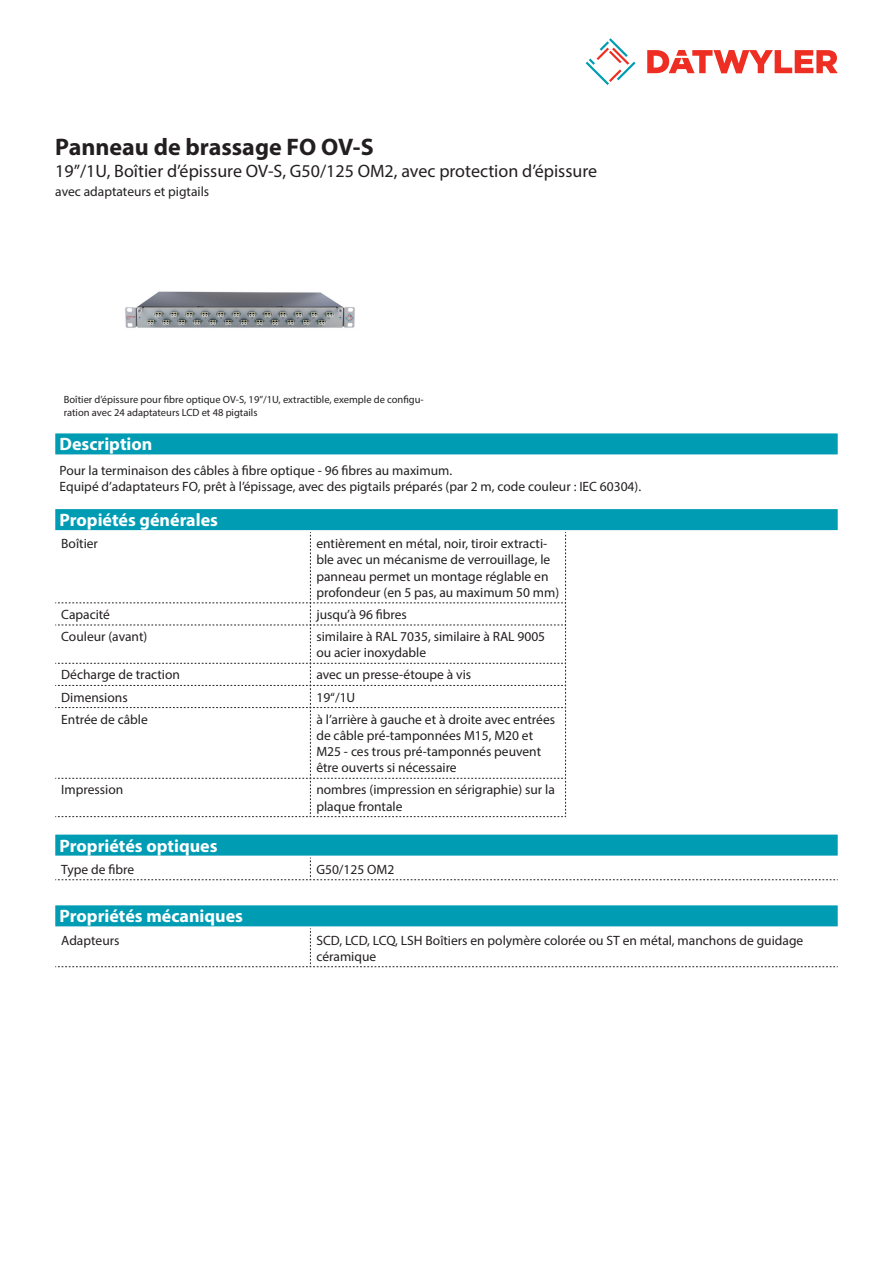
<style>
.page{position:relative;width:893px;height:1263px;background:#fff}
.page>*{position:absolute;margin:0;border:0;box-sizing:border-box;transform-origin:0 0}
.Product_Head{font:700 24px "Myriad Pro";color:#231f20}
.Standard_Head_Proper{font:700 18px "Myriad Pro";color:#fff}
.SubHead{font:18px "Myriad Pro";color:#231f20}
.myriad_light_propert{font:13.5px/16.2px "Myriad Pro";color:#231f20}
.Standard_text{font:13.5px/16.2px "Myriad Pro";color:#231f20}
.imagetext{font:10.5px/12.6px "Myriad Pro";color:#231f20}
</style>
<div class="page">
<svg style="left:586px;top:38px;width:49px;height:47px"></svg>
<svg style="left:647px;top:50px;width:191px;height:23px"></svg>
<div style="left:55px;top:905px;width:783px;height:21px;background:#009cb3"></div>
<svg style="left:55px;top:928px;width:783px;height:39px"></svg>
<img style="left:125px;top:291px;width:230px;height:37px">
<div style="left:55px;top:433px;width:783px;height:21px;background:#009cb3"></div>
<div style="left:55px;top:509px;width:783px;height:21px;background:#009cb3"></div>
<svg style="left:55px;top:532px;width:511px;height:285px"></svg>
<div style="left:55px;top:835px;width:783px;height:21px;background:#009cb3"></div>
<svg style="left:55px;top:858px;width:783px;height:22px"></svg>
<p class="Product_Head" style="left:55px;top:131px;width:320px">Panneau de brassage FO OV-S</p>
<p class="SubHead" style="left:55px;top:160px;width:543px">19”/1U, Boîtier d’épissure OV-S, G50/125 OM2, avec protection d’épissure</p>
<p class="Standard_text" style="left:55px;top:183px;width:156px">avec adaptateurs et pigtails</p>
<p class="imagetext" style="left:64px;top:393px;width:362px">Boîtier d’épissure pour fibre optique OV-S, 19”/1U, extractible, exemple de configu&shy;ration avec 24 adaptateurs LCD et 48 pigtails</p>
<p class="Standard_Head_Proper" style="left:60px;top:433px;width:94px">Description</p>
<p class="Standard_text" style="left:60px;top:462px;width:583px">Pour la terminaison des câbles à fibre optique - 96 fibres au maximum.<br>Equipé d’adaptateurs FO, prêt à l’épissage, avec des pigtails préparés (par 2 m, code couleur : IEC 60304).</p>
<p class="Standard_Head_Proper" style="left:60px;top:508px;width:160px">Propiétés générales</p>
<p class="myriad_light_propert" style="left:61px;top:535px;width:38px">Boîtier</p>
<p class="myriad_light_propert" style="left:316px;top:535px;width:244px">entièrement en métal, noir, tiroir extracti&shy;ble avec un mécanisme de verrouillage, le panneau permet un montage réglable en profondeur (en 5 pas, au maximum 50 mm)</p>
<p class="myriad_light_propert" style="left:61px;top:606px;width:50px">Capacité</p>
<p class="myriad_light_propert" style="left:316px;top:606px;width:92px">jusqu’à 96 fibres</p>
<p class="myriad_light_propert" style="left:61px;top:628px;width:88px">Couleur (avant)</p>
<p class="myriad_light_propert" style="left:316px;top:628px;width:230px">similaire à RAL 7035, similaire à RAL 9005 ou acier inoxydable</p>
<p class="myriad_light_propert" style="left:61px;top:667px;width:120px">Décharge de traction</p>
<p class="myriad_light_propert" style="left:316px;top:667px;width:156px">avec un presse-étoupe à vis</p>
<p class="myriad_light_propert" style="left:61px;top:689px;width:68px">Dimensions</p>
<p class="myriad_light_propert" style="left:316px;top:689px;width:40px">19“/1U</p>
<p class="myriad_light_propert" style="left:61px;top:711px;width:88px">Entrée de câble</p>
<p class="myriad_light_propert" style="left:316px;top:711px;width:240px">à l’arrière à gauche et à droite avec entrées de câble pré-tamponnées M15, M20 et M25 - ces trous pré-tamponnés peuvent être ouverts si nécessaire</p>
<p class="myriad_light_propert" style="left:61px;top:781px;width:64px">Impression</p>
<p class="myriad_light_propert" style="left:316px;top:781px;width:240px">nombres (impression en sérigraphie) sur la plaque frontale</p>
<p class="Standard_Head_Proper" style="left:60px;top:834px;width:160px">Propriétés optiques</p>
<p class="myriad_light_propert" style="left:61px;top:861px;width:74px">Type de fibre</p>
<p class="myriad_light_propert" style="left:316px;top:861px;width:79px">G50/125 OM2</p>
<p class="Standard_Head_Proper" style="left:60px;top:904px;width:185px">Propriétés mécaniques</p>
<p class="myriad_light_propert" style="left:61px;top:932px;width:60px">Adapteurs</p>
<p class="myriad_light_propert" style="left:316px;top:932px;width:488px">SCD, LCD, LCQ, LSH Boîtiers en polymère colorée ou ST en métal, manchons de guidage céramique</p>
</div>
